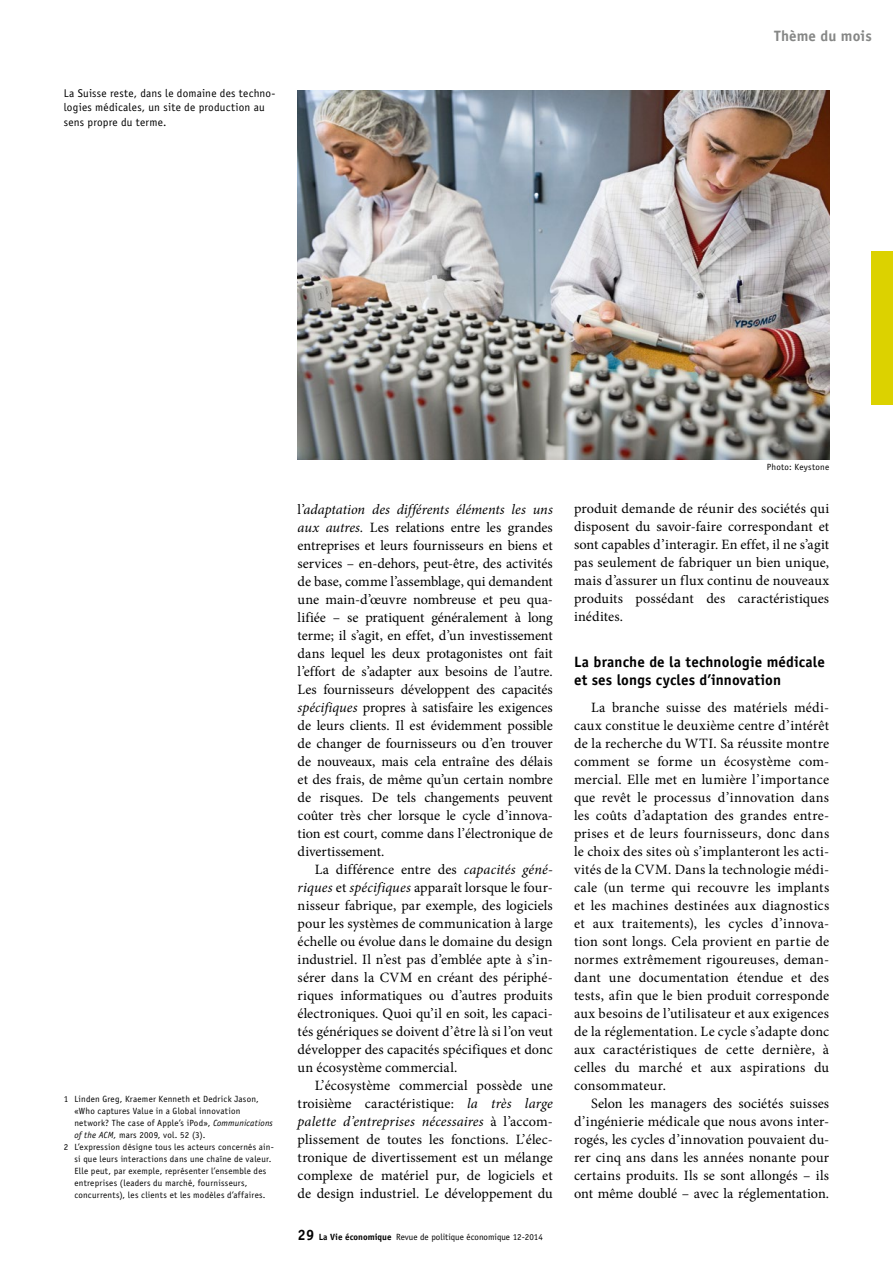
<style>
.page{position:relative;width:893px;height:1263px;background:#fff}
.page>*{position:absolute;margin:0;border:0;box-sizing:border-box;transform-origin:0 0}
.t1{font:700 15px/18px "Officina Sans Std";letter-spacing:.01em;color:#000}
.t2{font:700 15px "Officina Sans Std";letter-spacing:.005em;color:#868786}
.t3{font:14.25px/18px "Minion Pro";letter-spacing:.005em;color:#000;text-align:justify}
.t4{font:11.25px/14.2px "Officina Sans Std";letter-spacing:.02em;color:#000}
.t5{font:9px "Officina Sans Std";letter-spacing:.025em;color:#000}
.t6{font:9px "Officina Sans Std";color:#000}
.s1{font-style:italic}
.s2{font-weight:700;font-size:15px}
.s3{font-weight:700}
</style>
<div class="page">
<div style="left:872px;top:252px;width:21px;height:153px;background:#dcd200"></div>
<img style="left:298px;top:90px;width:531px;height:370px">
<p class="t4" style="left:64px;top:86px;width:213px">La Suisse reste, dans le domaine des techno&shy;logies médicales, un site de production au sens propre du terme.</p>
<p class="t2" style="left:774px;top:26px;width:99px">Thème du mois</p>
<p class="t5" style="left:64px;top:1093px;width:197px">1 Linden Greg, Kraemer Kenneth et Dedrick Jason,</p>
<p class="t5" style="left:74px;top:1105px;width:168px">«Who captures Value in a Global innovation</p>
<p class="t5" style="left:74px;top:1117px;width:200px">network? The case of Apple’s iPod», <span class="s1">Communications</span></p>
<p class="t5" style="left:74px;top:1129px;width:133px"><span class="s1">of the ACM,</span> mars 2009, vol. 52 (3).</p>
<p class="t5" style="left:64px;top:1141px;width:212px">2 L’expression désigne tous les acteurs concernés ain-</p>
<p class="t5" style="left:74px;top:1153px;width:199px">si que leurs interactions dans une chaîne de valeur.</p>
<p class="t5" style="left:74px;top:1165px;width:193px">Elle peut, par exemple, représenter l’ensemble des</p>
<p class="t5" style="left:74px;top:1177px;width:174px">entreprises (leaders du marché, fournisseurs,</p>
<p class="t5" style="left:74px;top:1189px;width:193px">concurrents), les clients et les modèles d’affaires.</p>
<p class="t3" style="left:298px;top:500px;width:257px">l’<span class="s1">adaptation des différents éléments les uns aux autres.</span> Les relations entre les grandes entreprises et leurs fournisseurs en biens et services – en-dehors, peut-être, des activités de base, comme l’assemblage, qui demandent une main-d’œuvre nombreuse et peu qua&shy;lifiée – se pratiquent généralement à long terme; il s’agit, en effet, d’un investissement dans lequel les deux protagonistes ont fait l’effort de s’adapter aux besoins de l’autre.<br>Les fournisseurs développent des capacités <span class="s1">spécifiques</span> propres à satisfaire les exigences de leurs clients. Il est évidemment possible de changer de fournisseurs ou d’en trouver de nouveaux, mais cela entraîne des délais et des frais, de même qu’un certain nombre de risques. De tels changements peuvent coûter très cher lorsque le cycle d’innova&shy;tion est court, comme dans l’électronique de divertissement.</p>
<p class="t3" style="left:298px;top:860px;width:257px;text-indent:17px">La différence entre des <span class="s1">capacités géné&shy;riques</span> et <span class="s1">spécifiques</span> apparaît lorsque le four&shy;nisseur fabrique, par exemple, des logiciels pour les systèmes de communication à large échelle ou évolue dans le domaine du design industriel. Il n’est pas d’emblée apte à s’in&shy;sérer dans la CVM en créant des périphé&shy;riques informatiques ou d’autres produits électroniques. Quoi qu’il en soit, les capaci&shy;tés génériques se doivent d’être là si l’on veut développer des capacités spécifiques et donc un écosystème commercial.</p>
<p class="t3" style="left:298px;top:1076px;width:257px;text-indent:17px">L’écosystème commercial possède une troisième caractéristique: <span class="s1">la très large palette d’entreprises nécessaires</span> à l’accom&shy;plissement de toutes les fonctions. L’élec&shy;tronique de divertissement est un mélange complexe de matériel pur, de logiciels et de design industriel. Le développement du</p>
<p class="t6" style="left:298px;top:1231px;width:247px"><span class="s2">29</span> <span class="s3">La Vie économique</span> Revue de politique économique 12-2014</p>
<p class="t5" style="left:767px;top:461px;width:64px">Photo: Keystone</p>
<p class="t3" style="left:574px;top:500px;width:257px">produit demande de réunir des sociétés qui disposent du savoir-faire correspondant et sont capables d’interagir. En effet, il ne s’agit pas seulement de fabriquer un bien unique, mais d’assurer un flux continu de nouveaux produits possédant des caractéristiques inédites.</p>
<p class="t1" style="left:574px;top:652px;width:252px">La branche de la technologie médicale et ses longs cycles d’innovation</p>
<p class="t3" style="left:574px;top:698px;width:257px;text-indent:17px">La branche suisse des matériels médi&shy;caux constitue le deuxième centre d’intérêt de la recherche du WTI. Sa réussite montre comment se forme un écosystème com&shy;mercial. Elle met en lumière l’importance que revêt le processus d’innovation dans les coûts d’adaptation des grandes entre&shy;prises et de leurs fournisseurs, donc dans le choix des sites où s’implanteront les acti&shy;vités de la CVM. Dans la technologie médi&shy;cale (un terme qui recouvre les implants et les machines destinées aux diagnostics et aux traitements), les cycles d’innova&shy;tion sont longs. Cela provient en partie de normes extrêmement rigoureuses, deman&shy;dant une documentation étendue et des tests, afin que le bien produit corresponde aux besoins de l’utilisateur et aux exigences de la réglementation. Le cycle s’adapte donc aux caractéristiques de cette dernière, à celles du marché et aux aspirations du consommateur.</p>
<p class="t3" style="left:574px;top:1094px;width:257px;text-indent:17px">Selon les managers des sociétés suisses d’ingénierie médicale que nous avons inter&shy;rogés, les cycles d’innovation pouvaient du&shy;rer cinq ans dans les années nonante pour certains produits. Ils se sont allongés – ils ont même doublé – avec la réglementation.</p>
</div>
